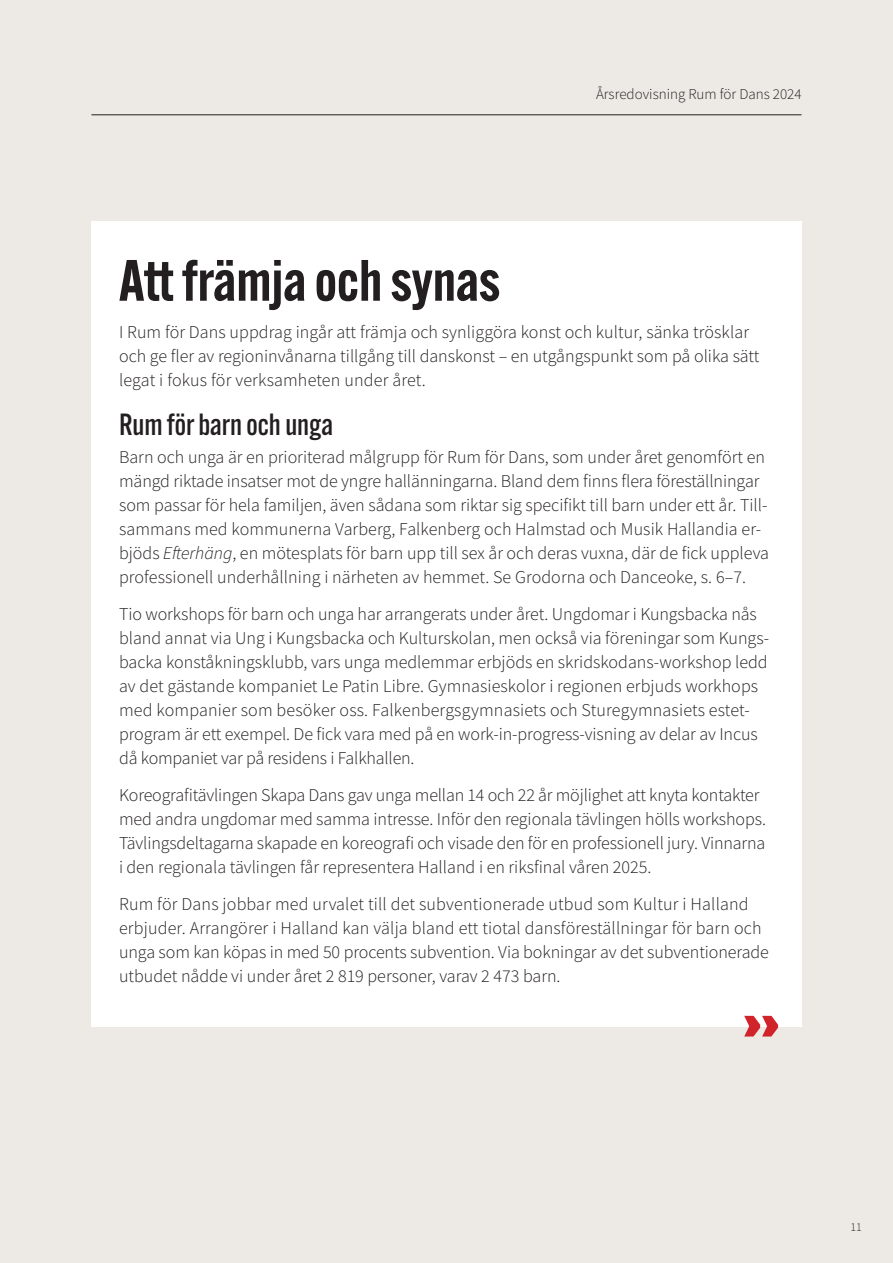
<style>
.page{position:relative;width:893px;height:1263px;background:#edeae6}
.page>*{position:absolute;margin:0;border:0;box-sizing:border-box;transform-origin:0 0}
.t1{font:900 60px "Alternate Gothic ATF";color:#d1232a}
.Rubrik_stor{font:600 57px "Alternate Gothic ATF";color:#231f20}
.Rubrik_liten{font:500 30px "Alternate Gothic ATF";color:#231f20}
.Bröd{font:300 18px/24px "Source Sans Pro";color:#231f20}
.Bröd-2{font:300 15px "Source Sans Pro";color:#231f20}
.t2{font:300 12px "Source Sans Pro";color:#231f20}
.s1{font-style:italic}
</style>
<div class="page">
<div style="left:91px;top:221px;width:710px;height:805px;background:#fff"></div>
<hr style="left:91px;top:114px;width:710px;height:1px;background:#231f20">
<p class="Bröd-2" style="left:596px;top:85px;width:207px">Årsredovisning Rum för Dans 2024</p>
<p class="Rubrik_stor" style="left:119px;top:244px;width:383px">Att främja och synas</p>
<p class="Bröd" style="left:119px;top:319px;width:642px">I Rum för Dans uppdrag ingår att främja och synliggöra konst och kultur, sänka trösklar och ge fler av regioninvånarna tillgång till danskonst – en utgångspunkt som på olika sätt legat i fokus för verksamheten under året.</p>
<p class="Rubrik_liten" style="left:119px;top:406px;width:216px">Rum för barn och unga</p>
<p class="Bröd" style="left:119px;top:445px;width:651px">Barn och unga är en prioriterad målgrupp för Rum för Dans, som under året genomfört en mängd riktade insatser mot de yngre hallänningarna. Bland dem finns flera föreställningar som passar för hela familjen, även sådana som riktar sig specifikt till barn under ett år. Till&shy;sammans med kommunerna Varberg, Falkenberg och Halmstad och Musik Hallandia er&shy;bjöds <span class="s1">Efterhäng</span>, en mötesplats för barn upp till sex år och deras vuxna, där de fick uppleva professionell underhållning i närheten av hemmet. Se Grodorna och Danceoke, s. 6–7.</p>
<p class="Bröd" style="left:119px;top:602px;width:652px">Tio workshops för barn och unga har arrangerats under året. Ungdomar i Kungsbacka nås bland annat via Ung i Kungsbacka och Kulturskolan, men också via föreningar som Kungs&shy;backa konståkningsklubb, vars unga medlemmar erbjöds en skridskodans-workshop ledd av det gästande kompaniet Le Patin Libre. Gymnasieskolor i regionen erbjuds workhops med kompanier som besöker oss. Falkenbergsgymnasiets och Sturegymnasiets estet&shy;program är ett exempel. De fick vara med på en work-in-progress-visning av delar av Incus då kompaniet var på residens i Falkhallen.</p>
<p class="Bröd" style="left:119px;top:783px;width:648px">Koreografitävlingen Skapa Dans gav unga mellan 14 och 22 år möjlighet att knyta kontakter med andra ungdomar med samma intresse. Inför den regionala tävlingen hölls workshops.<br>Tävlingsdeltagarna skapade en koreografi och visade den för en professionell jury. Vinnarna i den regionala tävlingen får representera Halland i en riksfinal våren 2025.</p>
<p class="Bröd" style="left:119px;top:892px;width:651px">Rum för Dans jobbar med urvalet till det subventionerade utbud som Kultur i Halland erbjuder. Arrangörer i Halland kan välja bland ett tiotal dansföreställningar för barn och unga som kan köpas in med 50 procents subvention. Via bokningar av det subventionerade utbudet nådde vi under året 2 819 personer, varav 2 473 barn.</p>
<p class="t1" style="left:743px;top:989px;width:37px">››</p>
<p class="t2" style="left:850px;top:1219px;width:13px">11</p>
</div>
